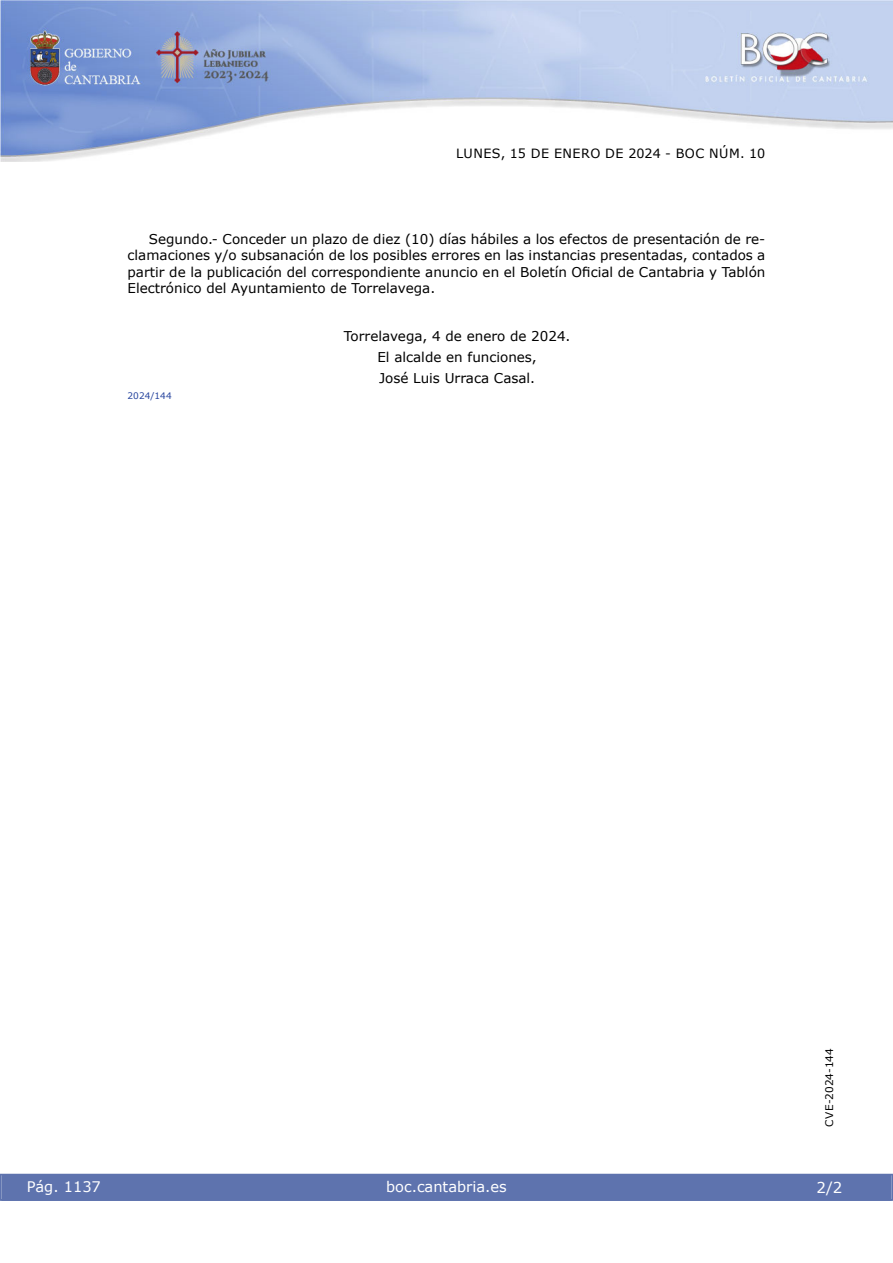
<style>
.page{position:relative;width:893px;height:1263px;background:#fff}
.page>*{position:absolute;margin:0;border:0;box-sizing:border-box;transform-origin:0 0}
.t1{font:15px "Verdana 2";color:#fff}
.t2{font:14.55px "Verdana 2";color:#fff}
.t3{font:14.55px "Verdana";color:#fff}
.inicio_de_parrafo{font:13.5px/16.2px "Verdana";color:#000;text-align:justify}
.center{font:13.5px "Verdana 2";color:#000}
.t4{font:12.75px "Verdana 2";letter-spacing:.035em;color:#000}
.t5{font:10.5px "Verdana 2";color:#000}
.numero_exp{font:9px "Verdana 2";color:#27459e}
.s1{font-family:"Verdana 2"}
</style>
<div class="page">
<img style="left:0;top:0;width:893px;height:161px">
<div style="left:1px;top:1174px;width:890px;height:27px;background:#5e73ae"></div>
<p class="t4" style="left:456px;top:144px;width:311px">LUNES, 15 DE ENERO DE 2024 - BOC NÚM. 10</p>
<p class="inicio_de_parrafo" style="left:128px;top:231px;width:639px;text-indent:21px"><span class="s1">Segundo.- Conceder un plazo de diez (10) días hábiles a los efectos de presentación de re&shy;</span>clamaciones y/o subsanación de los posibles errores en las instancias presentadas, contados a partir de la publicación del correspondiente anuncio en el Boletín Oficial de Cantabria y Tablón Electrónico del Ayuntamiento de Torrelavega.</p>
<p class="center" style="left:344px;top:327px;width:228px">Torrelavega, 4 de enero de 2024.</p>
<p class="center" style="left:377px;top:348px;width:161px">El alcalde en funciones,</p>
<p class="center" style="left:379px;top:369px;width:158px">José Luis Urraca Casal.</p>
<p class="numero_exp" style="left:128px;top:389px;width:46px">2024/144</p>
<p class="t3" style="left:27px;top:1177px;width:76px">Pág. 1137</p>
<p class="t2" style="left:386px;top:1177px;width:122px">boc.cantabria.es</p>
<p class="t5" style="left:822px;top:1126px;width:80px;rotate:-90deg">CVE-2024-144</p>
<p class="t1" style="left:816px;top:1177px;width:27px">2/2</p>
</div>
